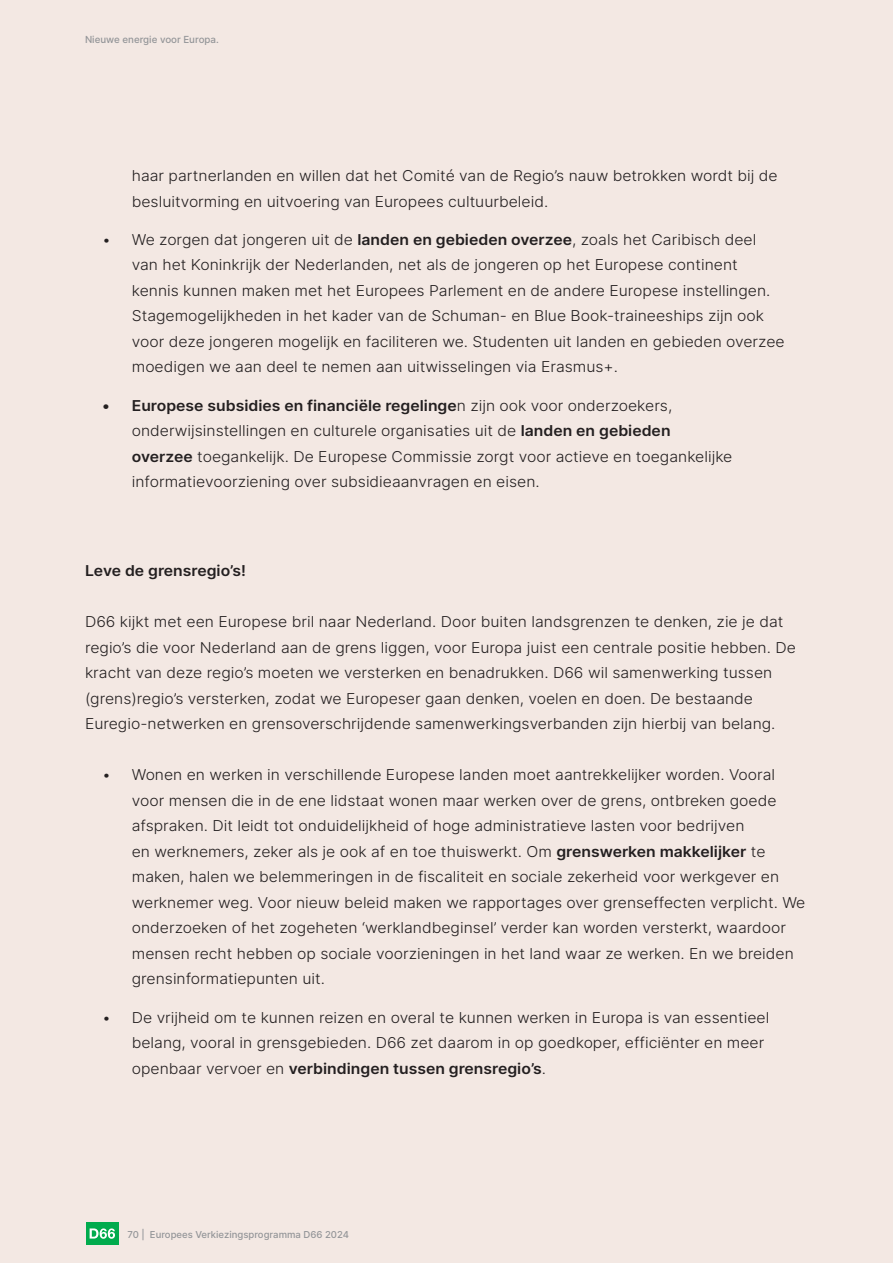
<style>
.page{position:relative;width:893px;height:1263px;background:#f3e8e3}
.page>*{position:absolute;margin:0;border:0;box-sizing:border-box;transform-origin:0 0}
.t1{font:300 15px/25.5px "Inter";color:#231f20;scale:1.05 1}
.t2{font:600 15px "Inter";color:#231f20;scale:1.05 1}
.t3{font:500 9.75px "Inter";color:#939598}
.t4{font:500 9.6px "Inter";color:#939598}
.s1{font-weight:600}
</style>
<div class="page">
<div style="left:86px;top:1222px;width:33px;height:23px;background:#00ab4d"></div>
<svg style="left:90px;top:1228px;width:25px;height:11px"></svg>
<p class="t3" style="left:85px;top:33px;width:135px">Nieuwe energie voor Europa.</p>
<p class="t1" style="left:132px;top:163px;width:617px">haar partnerlanden en willen dat het Comité van de Regio’s nauw betrokken wordt bij de besluitvorming en uitvoering van Europees cultuurbeleid.</p>
<p class="t1" style="left:132px;top:226px;width:623px;text-indent:-30px">• We zorgen dat jongeren uit de <span class="s1">landen en gebieden overzee</span>, zoals het Caribisch deel van het Koninkrijk der Nederlanden, net als de jongeren op het Europese continent kennis kunnen maken met het Europees Parlement en de andere Europese instellingen.<br>Stagemogelijkheden in het kader van de Schuman- en Blue Book-traineeships zijn ook voor deze jongeren mogelijk en faciliteren we. Studenten uit landen en gebieden overzee moedigen we aan deel te nemen aan uitwisselingen via Erasmus+.</p>
<p class="t1" style="left:132px;top:392px;width:573px;text-indent:-30px"><span class="s1">• Europese subsidies en financiële regelinge</span>n zijn ook voor onderzoekers, onderwijsinstellingen en culturele organisaties uit de <span class="s1">landen en gebieden overzee</span> toegankelijk. De Europese Commissie zorgt voor actieve en toegankelijke informatievoorziening over subsidieaanvragen en eisen.</p>
<p class="t2" style="left:85px;top:560px;width:155px">Leve de grensregio’s!</p>
<p class="t1" style="left:85px;top:609px;width:678px">D66 kijkt met een Europese bril naar Nederland. Door buiten landsgrenzen te denken, zie je dat regio’s die voor Nederland aan de grens liggen, voor Europa juist een centrale positie hebben. De kracht van deze regio’s moeten we versterken en benadrukken. D66 wil samenwerking tussen (grens)regio’s versterken, zodat we Europeser gaan denken, voelen en doen. De bestaande Euregio-netwerken en grensoverschrijdende samenwerkingsverbanden zijn hierbij van belang.</p>
<p class="t1" style="left:132px;top:762px;width:643px;text-indent:-30px">• Wonen en werken in verschillende Europese landen moet aantrekkelijker worden. Vooral voor mensen die in de ene lidstaat wonen maar werken over de grens, ontbreken goede afspraken. Dit leidt tot onduidelijkheid of hoge administratieve lasten voor bedrijven<br>en werknemers, zeker als je ook af en toe thuiswerkt. Om <span class="s1">grenswerken makkelijker</span> te maken, halen we belemmeringen in de fiscaliteit en sociale zekerheid voor werkgever en werknemer weg. Voor nieuw beleid maken we rapportages over grenseffecten verplicht. We onderzoeken of het zogeheten ‘werklandbeginsel’ verder kan worden versterkt, waardoor mensen recht hebben op sociale voorzieningen in het land waar ze werken. En we breiden grensinformatiepunten uit.</p>
<p class="t1" style="left:132px;top:1004px;width:609px;text-indent:-30px">• De vrijheid om te kunnen reizen en overal te kunnen werken in Europa is van essentieel belang, vooral in grensgebieden. D66 zet daarom in op goedkoper, efficiënter en meer openbaar vervoer en <span class="s1">verbindingen tussen grensregio’s</span>.</p>
<p class="t4" style="left:128px;top:1227px;width:223px">70 | Europees Verkiezingsprogramma D66 2024</p>
</div>
